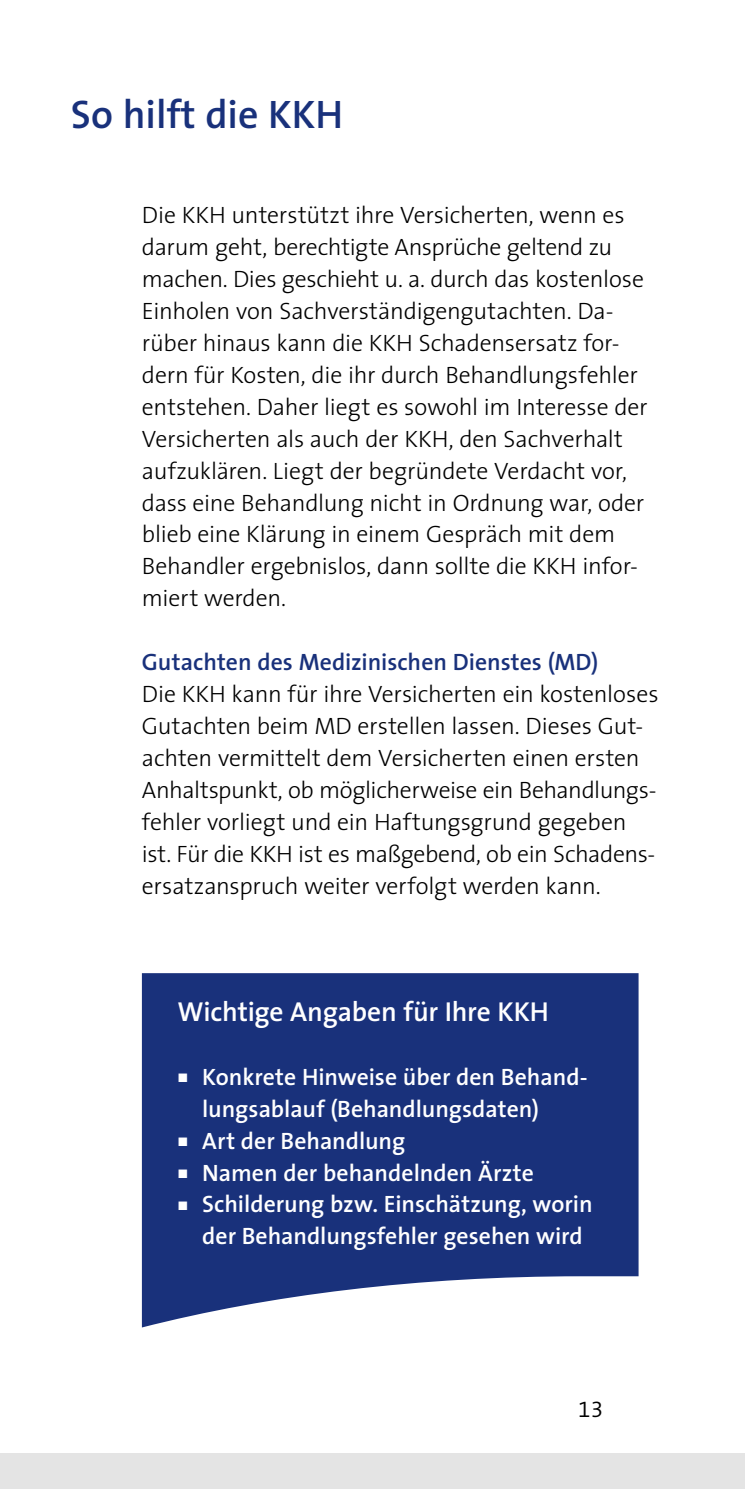
<style>
.page{position:relative;width:745px;height:1489px;background:#fff}
.page>*{position:absolute;margin:0;border:0;box-sizing:border-box;transform-origin:0 0}
.t1{font:600 40px "The Sans";color:#19317b}
.t2{font:600 27.5px "The Sans";letter-spacing:-.005em;color:#fff}
.t3{font:300 23.75px/32px "The Sans";letter-spacing:-.01em;color:#000}
.t4{font:600 23.75px "The Sans";color:#fff}
.t5{font:600 23.75px "The Sans";color:#19317b}
.t6{font:22.5px "The Sans Semi Light Caps";color:#000}
.s1{font-family:"The Sans Light Expert";font-weight:400;font-size:12.5px}
</style>
<div class="page">
<div style="left:0;top:1453px;width:744px;height:35px;background:#e4e4e4"></div>
<svg style="left:142px;top:973px;width:496px;height:354px;background:#304688"></svg>
<h1 class="t1" style="left:71px;top:81px;width:273px">So hilft die KKH</h1>
<p class="t3" style="left:142px;top:198px;width:507px">Die KKH unterstützt ihre Versicherten, wenn es darum geht, berechtigte Ansprüche geltend zu machen. Dies geschieht u. a. durch das kostenlose Einholen von Sachverständigengutachten. Da&shy;rüber hinaus kann die KKH Schadensersatz for&shy;dern für Kosten, die ihr durch Behandlungsfehler entstehen. Daher liegt es sowohl im Interesse der Versicherten als auch der KKH, den Sachverhalt aufzuklären. Liegt der begründete Verdacht vor, dass eine Behandlung nicht in Ordnung war, oder blieb eine Klärung in einem Gespräch mit dem Behandler ergebnislos, dann sollte die KKH infor&shy;miert werden.</p>
<p class="t5" style="left:142px;top:642px;width:457px">Gutachten des Medizinischen Dienstes (MD)</p>
<p class="t3" style="left:142px;top:677px;width:518px">Die KKH kann für ihre Versicherten ein kostenloses Gutachten beim MD erstellen lassen. Dieses Gut&shy;achten vermittelt dem Versicherten einen ersten Anhaltspunkt, ob möglicherweise ein Behandlungs&shy;fehler vorliegt und ein Haftungsgrund gegeben ist. Für die KKH ist es maßgebend, ob ein Schadens&shy;ersatzanspruch weiter verfolgt werden kann.</p>
<p class="t2" style="left:177px;top:988px;width:373px">Wichtige Angaben für Ihre KKH</p>
<p class="t4" style="left:177px;top:1056px;width:411px"><span class="s1">ó</span> Konkrete Hinweise über den Behand-</p>
<p class="t4" style="left:202px;top:1088px;width:338px">lungsablauf (Behandlungsdaten)</p>
<p class="t4" style="left:177px;top:1120px;width:229px"><span class="s1">ó</span> Art der Behandlung</p>
<p class="t4" style="left:177px;top:1152px;width:358px"><span class="s1">ó</span> Namen der behandelnden Ärzte</p>
<p class="t4" style="left:177px;top:1184px;width:416px"><span class="s1">ó</span> Schilderung bzw. Einschätzung, worin</p>
<p class="t4" style="left:202px;top:1216px;width:382px">der Behandlungsfehler gesehen wird</p>
<p class="t6" style="left:578px;top:1390px;width:26px">13</p>
</div>
